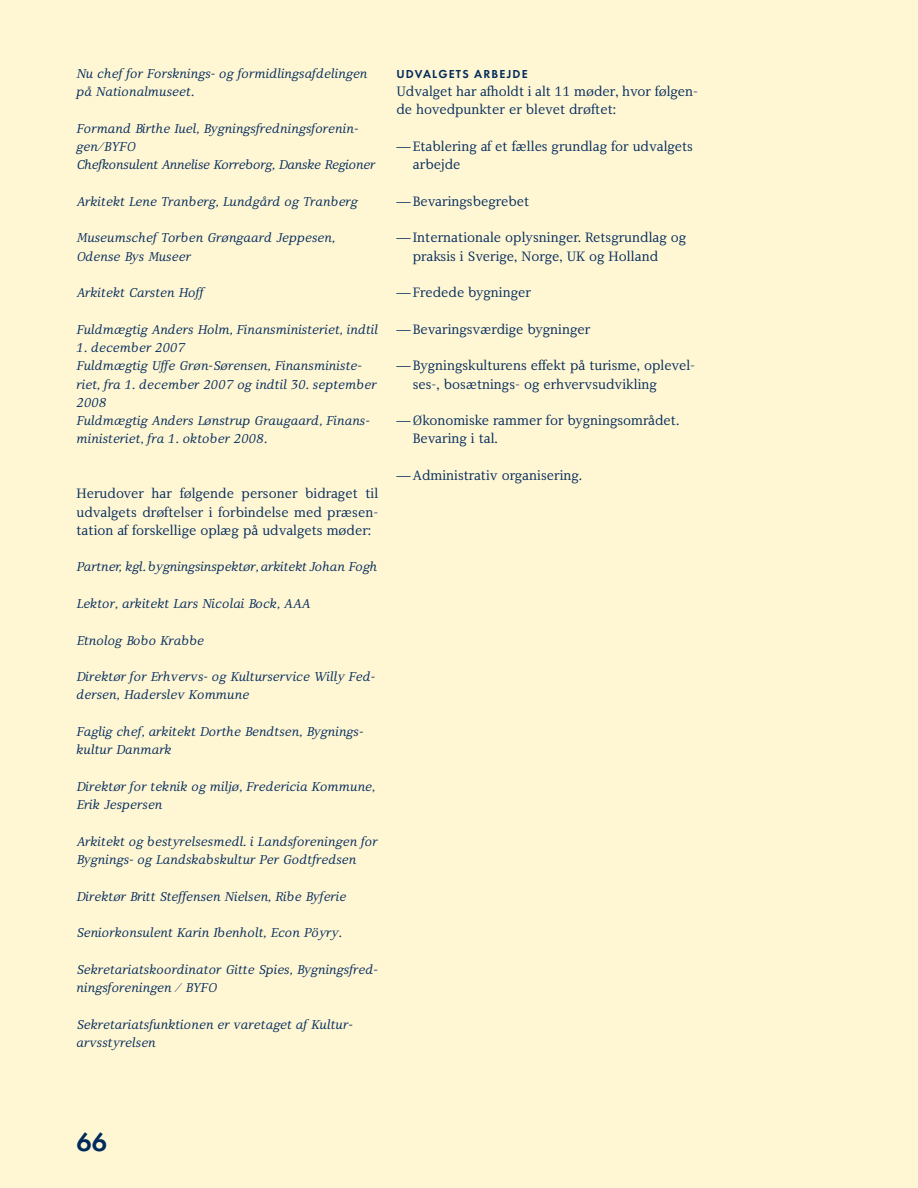
<style>
.page{position:relative;width:918px;height:1188px;background:#fff6d3}
.page>*{position:absolute;margin:0;border:0;box-sizing:border-box;transform-origin:0 0}
.t1{font:600 27px "Futura EFOP";color:#002a5c}
.t2{font:14.25px/18.3px "Ninetysix K Serif";color:#002a5c}
.t3{font:italic 13.5px/18.3px "Ninetysix K Serif";color:#002a5c}
.t4{font:600 12px "Futura EFOP";letter-spacing:.1em;color:#002a5c}
.s1{font-family:"Home"}
</style>
<div class="page">
<p class="t3" style="left:77px;top:65px;width:293px">Nu chef for Forsknings- og formidlingsafdelingen på Nationalmuseet.</p>
<p class="t3" style="left:77px;top:120px;width:300px">Formand Birthe Iuel, Bygningsfredningsforenin&shy;gen/BYFO<br>Chefkonsulent Annelise Korreborg, Danske Regioner</p>
<p class="t3" style="left:77px;top:193px;width:283px">Arkitekt Lene Tranberg, Lundgård og Tranberg</p>
<p class="t3" style="left:77px;top:230px;width:260px">Museumschef Torben Grøngaard Jeppesen,<br>Odense Bys Museer</p>
<p class="t3" style="left:77px;top:285px;width:129px">Arkitekt Carsten Hoff</p>
<p class="t3" style="left:77px;top:321px;width:303px">Fuldmægtig Anders Holm, Finansministeriet, indtil</p>
<p class="t3" style="left:77px;top:340px;width:302px">1. december 2007<br>Fuldmægtig Uffe Grøn-Sørensen, Finansministe&shy;riet, fra 1. december 2007 og indtil 30. september 2008<br>Fuldmægtig Anders Lønstrup Graugaard, Finans&shy;ministeriet, fra 1. oktober 2008.</p>
<p class="t2" style="left:77px;top:486px;width:303px;text-align:justify">Herudover har følgende personer bidraget til udvalgets drøftelser i forbindelse med præsen&shy;tation af forskellige oplæg på udvalgets møder:</p>
<p class="t3" style="left:77px;top:559px;width:303px">Partner, kgl. bygningsinspektør, arkitekt Johan Fogh</p>
<p class="t3" style="left:77px;top:596px;width:235px">Lektor, arkitekt Lars Nicolai Bock, AAA</p>
<p class="t3" style="left:77px;top:632px;width:129px">Etnolog Bobo Krabbe</p>
<p class="t3" style="left:77px;top:669px;width:300px">Direktør for Erhvervs- og Kulturservice Willy Fed&shy;dersen, Haderslev Kommune</p>
<p class="t3" style="left:77px;top:724px;width:289px">Faglig chef, arkitekt Dorthe Bendtsen, Bygnings&shy;kultur Danmark</p>
<p class="t3" style="left:77px;top:779px;width:300px">Direktør for teknik og miljø, Fredericia Kommune,<br>Erik Jespersen</p>
<p class="t3" style="left:77px;top:833px;width:303px">Arkitekt og bestyrelsesmedl. i Landsforeningen for<br>Bygnings- og Landskabskultur Per Godtfredsen</p>
<p class="t3" style="left:77px;top:888px;width:271px">Direktør Britt Steffensen Nielsen, Ribe Byferie</p>
<p class="t3" style="left:77px;top:925px;width:267px">Seniorkonsulent Karin Ibenholt, Econ Pöyry.</p>
<p class="t3" style="left:77px;top:961px;width:303px">Sekretariatskoordinator Gitte Spies, Bygningsfred&shy;ningsforeningen / BYFO</p>
<p class="t3" style="left:77px;top:1016px;width:278px">Sekretariatsfunktionen er varetaget af Kultur&shy;arvsstyrelsen</p>
<p class="t4" style="left:396px;top:69px;width:133px">UDVALGETS ARBEJDE</p>
<p class="t2" style="left:396px;top:84px;width:303px">Udvalget har afholdt i alt 11 møder, hvor følgen&shy;de hovedpunkter er blevet drøftet:</p>
<p class="t2" style="left:413px;top:138px;width:282px;text-indent:-17px"><span class="s1">—</span> Etablering af et fælles grundlag for udvalgets arbejde</p>
<p class="t2" style="left:396px;top:193px;width:134px"><span class="s1">—</span> Bevaringsbegrebet</p>
<p class="t2" style="left:413px;top:230px;width:275px;text-indent:-17px"><span class="s1">—</span> Internationale oplysninger. Retsgrundlag og praksis i Sverige, Norge, UK og Holland</p>
<p class="t2" style="left:396px;top:285px;width:136px"><span class="s1">—</span> Fredede bygninger</p>
<p class="t2" style="left:396px;top:321px;width:195px"><span class="s1">—</span> Bevaringsværdige bygninger</p>
<p class="t2" style="left:413px;top:358px;width:284px;text-indent:-17px"><span class="s1">—</span> Bygningskulturens effekt på turisme, oplevel&shy;ses-, bosætnings- og erhvervsudvikling</p>
<p class="t2" style="left:413px;top:413px;width:268px;text-indent:-17px"><span class="s1">—</span> Økonomiske rammer for bygningsområdet.<br>Bevaring i tal.</p>
<p class="t2" style="left:396px;top:468px;width:187px"><span class="s1">—</span> Administrativ organisering.</p>
<h1 class="t1" style="left:77px;top:1130px;width:32px">66</h1>
</div>
